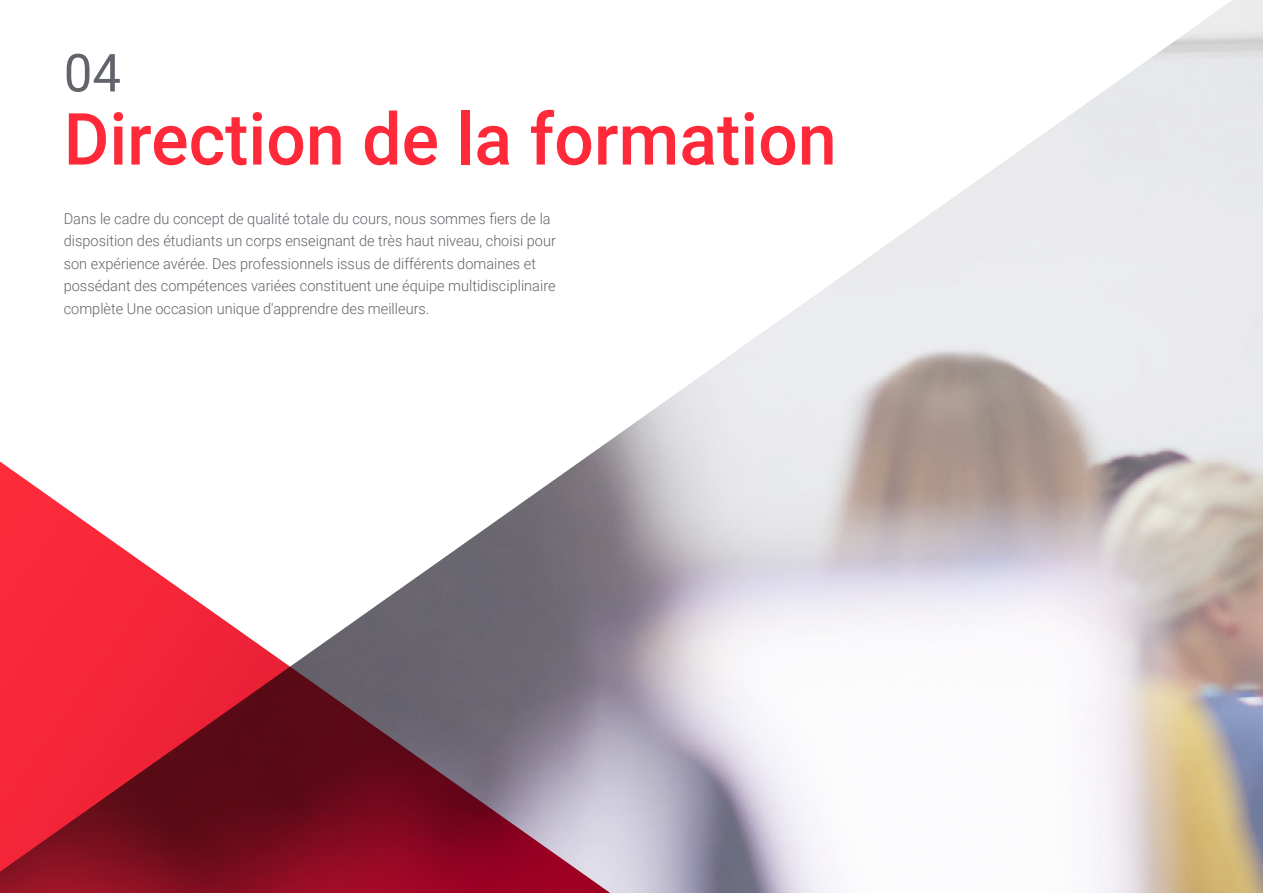
<style>
.page{position:relative;width:1263px;height:893px;background:#fff}
.page>*{position:absolute;margin:0;border:0;box-sizing:border-box;transform-origin:0 0}
.t1{font:500 72px "Roboto";color:#ff293a}
.t2{font:52.5px "Roboto";color:#61646a}
.t3{font:300 15px/22.5px "Roboto";color:#61646a}
</style>
<div class="page">
<img style="left:602px;top:0;width:661px;height:893px">
<svg style="left:0;top:446px;width:640px;height:447px"></svg>
<h2 class="t2" style="left:64px;top:36px;width:59px">04</h2>
<h1 class="t1" style="left:64px;top:89px;width:774px">Direction de la formation</h1>
<p class="t3" style="left:64px;top:207px;width:494px">Dans le cadre du concept de qualité totale du cours, nous sommes fiers de la disposition des étudiants un corps enseignant de très haut niveau, choisi pour son expérience avérée. Des professionnels issus de différents domaines et possédant des compétences variées constituent une équipe multidisciplinaire complète Une occasion unique d'apprendre des meilleurs.</p>
</div>
